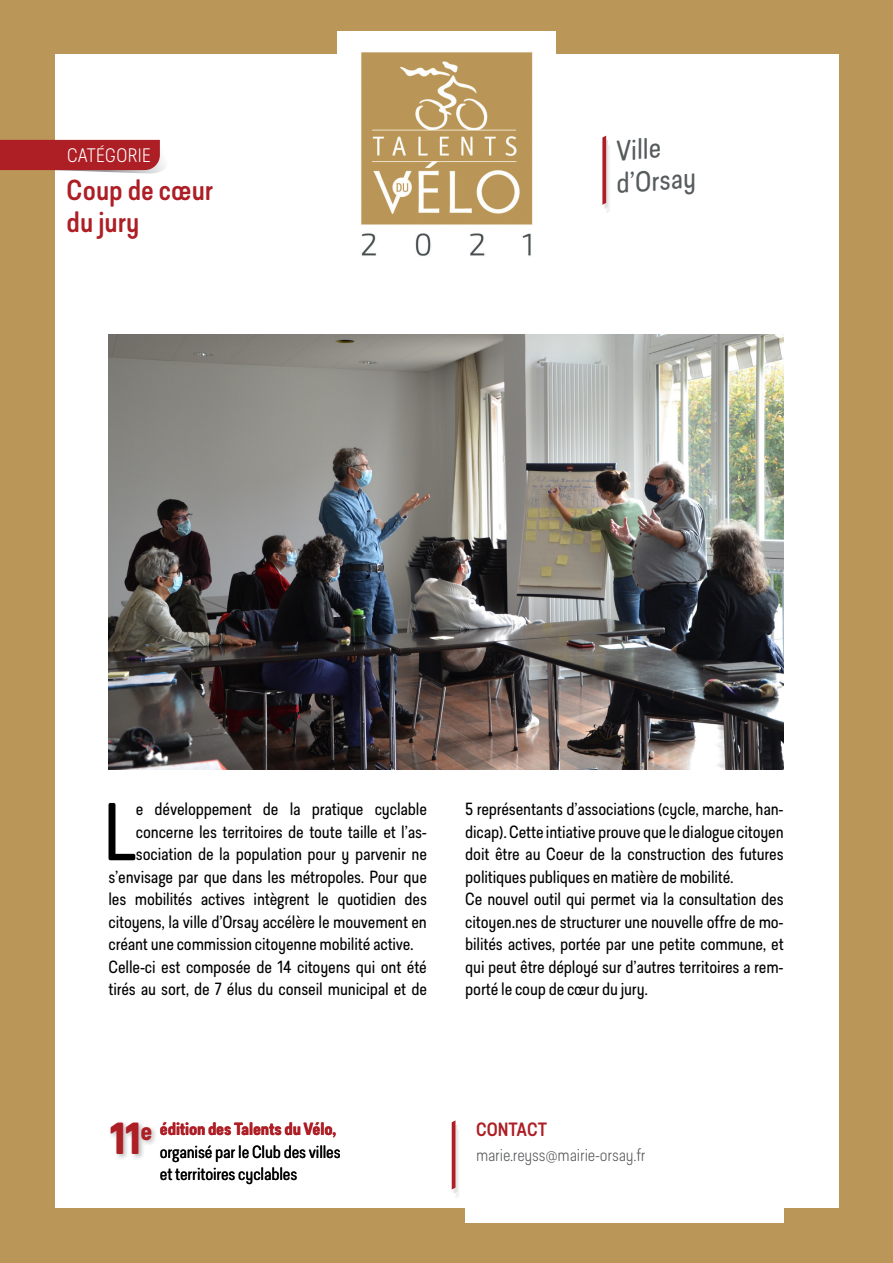
<style>
.page{position:relative;width:893px;height:1263px;background:#ba9658}
.page>*{position:absolute;margin:0;border:0;box-sizing:border-box;transform-origin:0 0}
.t1{font:76.65px "Predige Rounded";color:#000001}
.t2{font:700 42px "Predige Rounded";color:#ad1e25}
.t3{font:500 27px/32.4px "Predige Rounded";color:#ad1e25}
.t4{font:27px/32.4px "Predige Rounded";color:#565b5d}
.t5{font:300 18.3px "Predige Rounded";letter-spacing:.02em;color:#fff}
.t6{font:500 18px "Predige Rounded";color:#ad1e25}
.t7{font:16.5px/22.5px "Predige Rounded";letter-spacing:-.01em;color:#000001}
.t8{font:300 16.5px "Predige Rounded";letter-spacing:-.01em;color:#57585a}
.t9{font:700 16.5px "Predige Rounded";letter-spacing:-.01em;color:#ad1e25}
</style>
<div class="page">
<div style="left:55px;top:55px;width:783px;height:1153px;background:#fff"></div>
<img style="left:109px;top:335px;width:674px;height:435px">
<div style="left:108px;top:1120px;width:50px;height:41px;background:#231f20;opacity:.3"></div>
<svg style="left:0;top:140px;width:165px;height:34px;background:#b3393c"></svg>
<svg style="left:452px;top:1120px;width:7px;height:78px"></svg>
<div style="left:466px;top:1188px;width:318px;height:34px;background:#fff"></div>
<svg style="left:602px;top:136px;width:8px;height:77px"></svg>
<img style="left:337px;top:32px;width:219px;height:224px">
<p class="t5" style="left:67px;top:143px;width:85px">CATÉGORIE</p>
<h3 class="t3" style="left:67px;top:174px;width:148px">Coup de cœur du jury</h3>
<h3 class="t4" style="left:612px;top:134px;width:81px;rotate:-4deg">Ville d’Orsay</h3>
<h1 class="t1" style="left:103px;top:780px;width:35px">L</h1>
<p class="t7" style="left:136px;top:798px;width:293px">e développement de la pratique cyclable</p>
<p class="t7" style="left:136px;top:820px;width:293px">concerne les territoires de toute taille et l’as-</p>
<p class="t7" style="left:136px;top:843px;width:293px">sociation de la population pour y parvenir ne</p>
<p class="t7" style="left:109px;top:865px;width:320px">s’envisage par que dans les métropoles. Pour que</p>
<p class="t7" style="left:109px;top:888px;width:320px">les mobilités actives intègrent le quotidien des</p>
<p class="t7" style="left:109px;top:910px;width:320px">citoyens, la ville d’Orsay accélère le mouvement en</p>
<p class="t7" style="left:109px;top:933px;width:307px">créant une commission citoyenne mobilité active.</p>
<p class="t7" style="left:109px;top:955px;width:320px">Celle-ci est composée de 14 citoyens qui ont été</p>
<p class="t7" style="left:109px;top:978px;width:320px">tirés au sort, de 7 élus du conseil municipal et de</p>
<p class="t7" style="left:465px;top:798px;width:320px">5 représentants d’associations (cycle, marche, han&shy;dicap). Cette intiative prouve que le dialogue citoyen doit être au Coeur de la construction des futures politiques publiques en matière de mobilité.<br>Ce nouvel outil qui permet via la consultation des citoyen.nes de structurer une nouvelle offre de mo&shy;bilités actives, portée par une petite commune, et qui peut être déployé sur d’autres territoires a rem&shy;porté le coup de cœur du jury.</p>
<h2 class="t2" style="left:110px;top:1109px;width:44px">11<sup>e</sup></h2>
<p class="t9" style="left:160px;top:1117px;width:178px">édition des Talents du Vélo,</p>
<p class="t7" style="left:160px;top:1140px;width:182px">organisé par le Club des villes et territoires cyclables</p>
<p class="t6" style="left:476px;top:1117px;width:73px">CONTACT</p>
<p class="t8" style="left:476px;top:1143px;width:171px">marie.reyss@mairie-orsay.fr</p>
</div>
